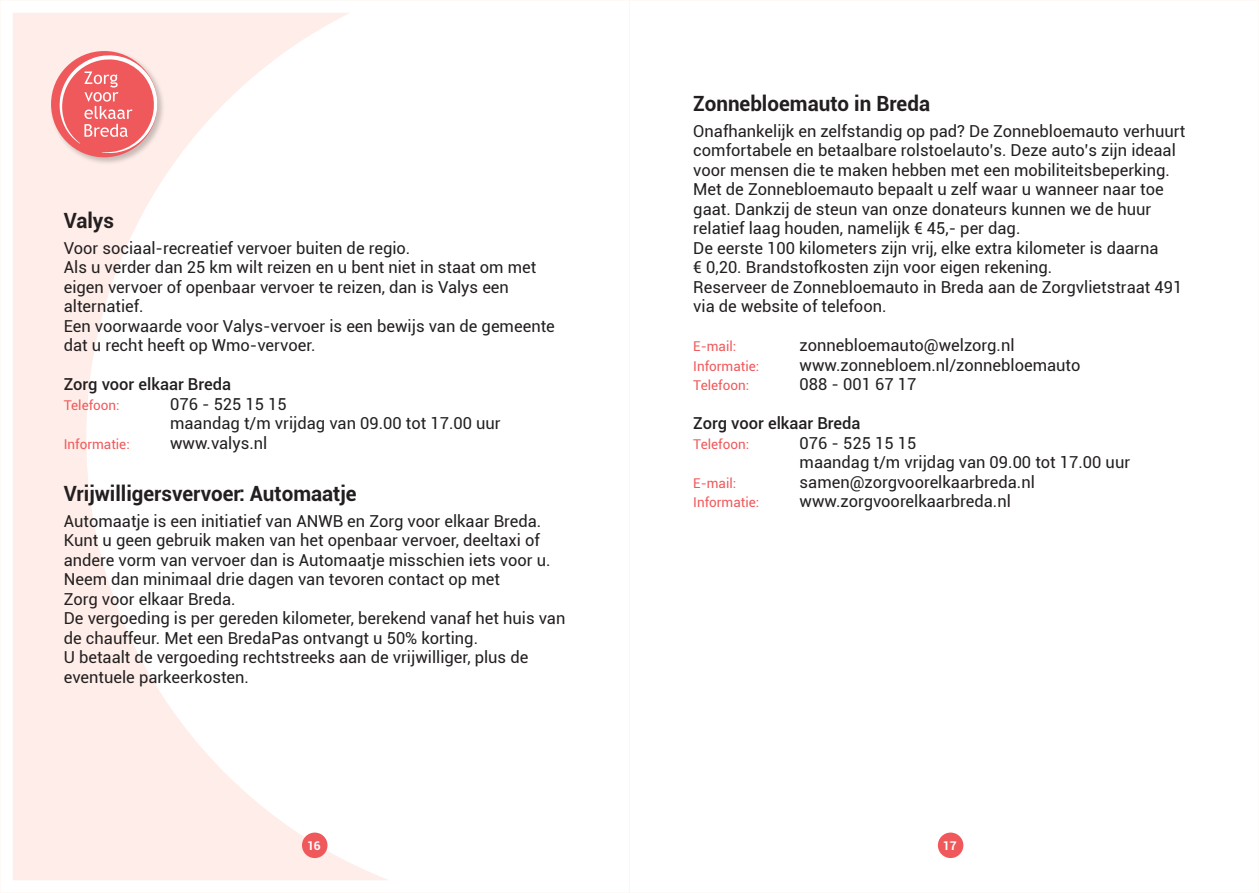
<style>
.page{position:relative;width:1259px;height:893px;background:#fff}
.page>*{position:absolute;margin:0;border:0;box-sizing:border-box;transform-origin:0 0}
.t1{font:700 21px "Roboto";color:#231f20}
.t2{font:16.5px/19.5px "Roboto";color:#231f20}
.t3{font:500 16.5px "Roboto";color:#231f20}
.t4{font:13.5px "Roboto";color:#f0595b}
.t5{font:700 12px "Roboto";color:#fff}
</style>
<div class="page">
<svg style="left:13px;top:13px;width:375px;height:867px"></svg>
<div style="left:938px;top:832px;width:25px;height:26px;background:#f0595b;border-radius:50%"></div>
<div style="left:302px;top:832px;width:25px;height:26px;background:#f0595b;border-radius:50%"></div>
<div style="left:49px;top:49px;width:116px;height:116px;background:#231f20;opacity:.25"></div>
<div style="left:51px;top:51px;width:106px;height:106px;background:#f0595b;border-radius:50%"></div>
<svg style="left:60px;top:55px;width:97px;height:98px"></svg>
<p class="t1" style="left:64px;top:206px;width:52px">Valys</p>
<p class="t2" style="left:64px;top:237px;width:492px">Voor sociaal-recreatief vervoer buiten de regio.<br>Als u verder dan 25 km wilt reizen en u bent niet in staat om met eigen vervoer of openbaar vervoer te reizen, dan is Valys een alternatief.<br>Een voorwaarde voor Valys-vervoer is een bewijs van de gemeente dat u recht heeft op Wmo-vervoer.</p>
<p class="t3" style="left:64px;top:373px;width:169px">Zorg voor elkaar Breda</p>
<p class="t4" style="left:64px;top:395px;width:57px">Telefoon:</p>
<p class="t2" style="left:170px;top:393px;width:332px">076 - 525 15 15<br>maandag t/m vrijdag van 09.00 tot 17.00 uur</p>
<p class="t4" style="left:64px;top:434px;width:67px">Informatie:</p>
<p class="t2" style="left:170px;top:432px;width:99px">www.valys.nl</p>
<p class="t1" style="left:64px;top:479px;width:294px">Vrijwilligersvervoer: Automaatje</p>
<p class="t2" style="left:64px;top:510px;width:503px">Automaatje is een initiatief van ANWB en Zorg voor elkaar Breda.<br>Kunt u geen gebruik maken van het openbaar vervoer, deeltaxi of andere vorm van vervoer dan is Automaatje misschien iets voor u.<br>Neem dan minimaal drie dagen van tevoren contact op met<br>Zorg voor elkaar Breda.<br>De vergoeding is per gereden kilometer, berekend vanaf het huis van de chauffeur. Met een BredaPas ontvangt u 50% korting.<br>U betaalt de vergoeding rechtstreeks aan de vrijwilliger, plus de eventuele parkeerkosten.</p>
<p class="t1" style="left:693px;top:89px;width:238px">Zonnebloemauto in Breda</p>
<p class="t2" style="left:693px;top:120px;width:493px">Onafhankelijk en zelfstandig op pad? De Zonnebloemauto verhuurt comfortabele en betaalbare rolstoelauto’s. Deze auto’s zijn ideaal voor mensen die te maken hebben met een mobiliteitsbeperking.<br>Met de Zonnebloemauto bepaalt u zelf waar u wanneer naar toe gaat. Dankzij de steun van onze donateurs kunnen we de huur relatief laag houden, namelijk € 45,- per dag.<br>De eerste 100 kilometers zijn vrij, elke extra kilometer is daarna<br>€ 0,20. Brandstofkosten zijn voor eigen rekening.<br>Reserveer de Zonnebloemauto in Breda aan de Zorgvlietstraat 491 via de website of telefoon.</p>
<p class="t4" style="left:693px;top:337px;width:44px">E-mail:</p>
<p class="t2" style="left:799px;top:335px;width:216px">zonnebloemauto@welzorg.nl</p>
<p class="t4" style="left:693px;top:356px;width:67px">Informatie:</p>
<p class="t2" style="left:799px;top:354px;width:282px">www.zonnebloem.nl/zonnebloemauto</p>
<p class="t4" style="left:693px;top:376px;width:57px">Telefoon:</p>
<p class="t2" style="left:799px;top:374px;width:118px">088 - 001 67 17</p>
<p class="t3" style="left:693px;top:412px;width:169px">Zorg voor elkaar Breda</p>
<p class="t4" style="left:693px;top:434px;width:57px">Telefoon:</p>
<p class="t2" style="left:799px;top:432px;width:332px">076 - 525 15 15<br>maandag t/m vrijdag van 09.00 tot 17.00 uur</p>
<p class="t4" style="left:693px;top:473px;width:44px">E-mail:</p>
<p class="t2" style="left:799px;top:471px;width:237px">samen@zorgvoorelkaarbreda.nl</p>
<p class="t4" style="left:693px;top:493px;width:67px">Informatie:</p>
<p class="t2" style="left:799px;top:491px;width:213px">www.zorgvoorelkaarbreda.nl</p>
<p class="t5" style="left:307px;top:837px;width:15px">16</p>
<p class="t5" style="left:943px;top:837px;width:15px">17</p>
</div>
